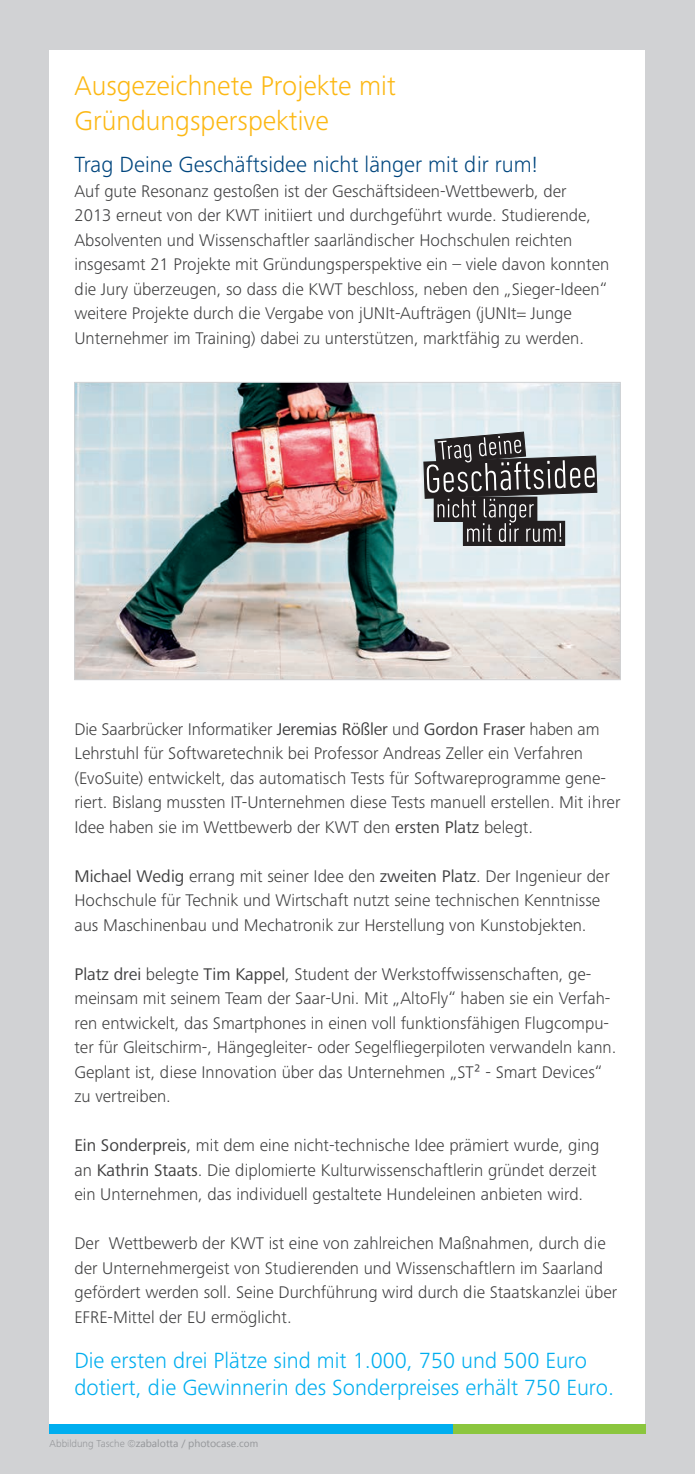
<style>
.page{position:relative;width:695px;height:1474px;background:#fff}
.page>*{position:absolute;margin:0;border:0;box-sizing:border-box;transform-origin:0 0}
.t1{font:300 28px/35px "Frutiger Next Pro";color:#fcb814}
.t2{font:300 22.75px/27.3px "Frutiger Next Pro";color:#00aeef}
.t3{font:300 22.75px "Frutiger Next Pro";color:#00467e}
.t4{font:300 17.5px/24.5px "Frutiger Next Pro";color:#3e3e3f}
.t5{font:10.5px "Segoe UI";color:#939598}
.s1{font-weight:400}
.s2{font-family:"Frutiger Next Pro";font-weight:300}
.s3{font-family:"Frutiger Next Pro"}
</style>
<div class="page">
<div style="left:0;top:0;width:694px;height:1473px;background:#d1d2d4"></div>
<div style="left:50px;top:50px;width:595px;height:1374px;background:#fff"></div>
<div style="left:50px;top:1424px;width:415px;height:10px;background:#00aeef"></div>
<div style="left:452px;top:1424px;width:193px;height:10px;background:#8bc63e"></div>
<img style="left:76px;top:384px;width:542px;height:294px">
<div style="left:74px;top:382px;width:546px;height:298px;border:1px solid #d1d2d4"></div>
<div style="left:463px;top:521px;width:101px;height:24px;background:#231f20"></div>
<svg style="left:423px;top:432px;width:174px;height:110px"></svg>
<h1 class="t1" style="left:74px;top:68px;width:323px">Ausgezeichnete Projekte mit<br>Gründungsperspektive</h1>
<h2 class="t3" style="left:74px;top:152px;width:465px">Trag Deine Geschäftsidee nicht länger mit dir rum!</h2>
<p class="t4" style="left:74px;top:179px;width:536px">Auf gute Resonanz gestoßen ist der Geschäftsideen-Wettbewerb, der<br>2013 erneut von der KWT initiiert und durchgeführt wurde. Studierende, Absolventen und Wissenschaftler saarländischer Hochschulen reichten insgesamt 21 Projekte mit Gründungsperspektive ein – viele davon konnten die Jury überzeugen, so dass die KWT beschloss, neben den „Sieger-Ideen“ weitere Projekte durch die Vergabe von jUNIt-Aufträgen (jUNIt= Junge Unternehmer im Training) dabei zu unterstützen, marktfähig zu werden.</p>
<p class="t4" style="left:74px;top:716px;width:547px">Die Saarbrücker Informatiker <span class="s1">Jeremias Rößler</span> und <span class="s1">Gordon Fraser</span> haben am Lehrstuhl für Softwaretechnik bei Professor Andreas Zeller ein Verfahren (EvoSuite) entwickelt, das automatisch Tests für Softwareprogramme gene&shy;riert. Bislang mussten IT-Unternehmen diese Tests manuell erstellen. Mit ihrer Idee haben sie im Wettbewerb der KWT den <span class="s1">ersten Platz</span> belegt.</p>
<p class="t4" style="left:74px;top:863px;width:536px"><span class="s1">Michael Wedig</span> errang mit seiner Idee den <span class="s1">zweiten Platz</span>. Der Ingenieur der<br>Hochschule für Technik und Wirtschaft nutzt seine technischen Kenntnisse aus Maschinenbau und Mechatronik zur Herstellung von Kunstobjekten.</p>
<p class="t4" style="left:74px;top:961px;width:543px"><span class="s1">Platz drei</span> belegte <span class="s1">Tim Kappel</span>, Student der Werkstoffwissenschaften, ge&shy;meinsam mit seinem Team der Saar-Uni. Mit „AltoFly“ haben sie ein Verfah&shy;ren entwickelt, das Smartphones in einen voll funktionsfähigen Flugcompu&shy;ter für Gleitschirm-, Hängegleiter- oder Segelfliegerpiloten verwandeln kann.<br>Geplant ist, diese Innovation über das Unternehmen „ST² - Smart Devices“ zu vertreiben.</p>
<p class="t4" style="left:74px;top:1133px;width:526px"><span class="s1">Ein Sonderpreis</span>, mit dem eine nicht-technische Idee prämiert wurde, ging an <span class="s1">Kathrin Staats</span>. Die diplomierte Kulturwissenschaftlerin gründet derzeit ein Unternehmen, das individuell gestaltete Hundeleinen anbieten wird.</p>
<p class="t4" style="left:74px;top:1231px;width:544px">Der Wettbewerb der KWT ist eine von zahlreichen Maßnahmen, durch die der Unternehmergeist von Studierenden und Wissenschaftlern im Saarland gefördert werden soll. Seine Durchführung wird durch die Staatskanzlei über EFRE-Mittel der EU ermöglicht.</p>
<h2 class="t2" style="left:74px;top:1346px;width:541px">Die ersten drei Plätze sind mit 1.000, 750 und 500 Euro dotiert, die Gewinnerin des Sonderpreises erhält 750 Euro.</h2>
<p class="t5" style="left:50px;top:1435px;width:210px"><span class="s2">Abbildung Tasche</span> zabalotta / photocase<span class="s3">.com</span></p>
</div>
